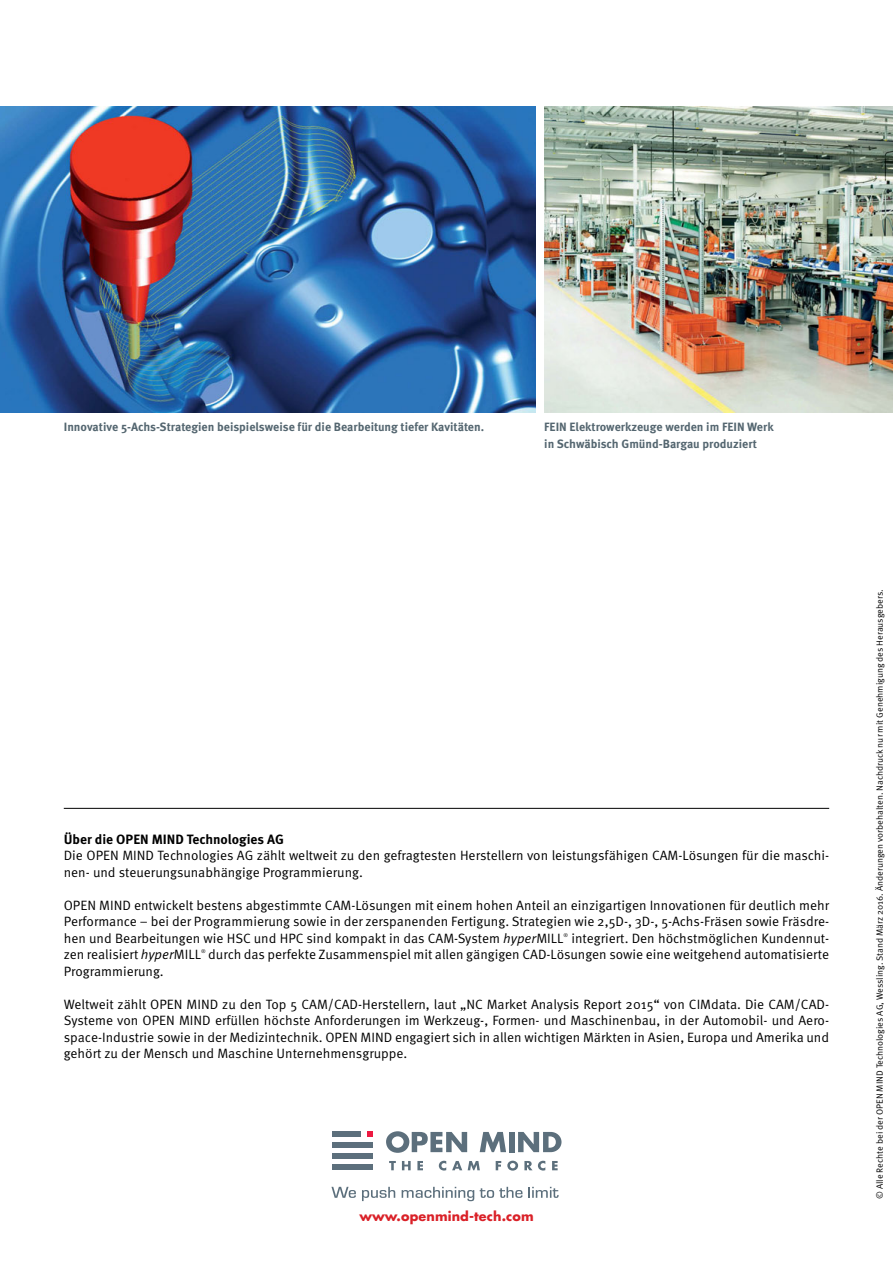
<style>
.page{position:relative;width:893px;height:1263px;background:#fff}
.page>*{position:absolute;margin:0;border:0;box-sizing:border-box;transform-origin:0 0}
.t1{font:13.5px/16.5px "Meta Pro";color:#000;text-align:justify}
.t2{font:700 13.5px "Meta Pro";color:#000}
.t3{font:700 12.75px "Futura";letter-spacing:.01em;color:#da2128}
.t4{font:700 12px/16.5px "Meta Pro";color:#546670}
.t5{font:9px "Meta Pro";color:#000}
.t6{font:5.25px "Meta Pro";color:#000}
.s1{font-style:italic}
</style>
<div class="page">
<hr style="left:64px;top:808px;width:765px;height:1px;background:#000">
<svg style="left:386px;top:1131px;width:81px;height:22px"></svg>
<svg style="left:480px;top:1132px;width:26px;height:20px"></svg>
<div style="left:509px;top:1132px;width:5px;height:20px;background:#5c6f7c"></div>
<svg style="left:518px;top:1132px;width:43px;height:20px"></svg>
<div style="left:332px;top:1143px;width:41px;height:5px;background:#5c6f7c"></div>
<div style="left:332px;top:1153px;width:41px;height:6px;background:#5c6f7c"></div>
<svg style="left:367px;top:1131px;width:6px;height:6px"></svg>
<div style="left:332px;top:1131px;width:29px;height:6px;background:#5c6f7c"></div>
<div style="left:332px;top:1165px;width:41px;height:5px;background:#5c6f7c"></div>
<svg style="left:389px;top:1161px;width:7px;height:9px"></svg>
<svg style="left:402px;top:1161px;width:9px;height:9px"></svg>
<svg style="left:417px;top:1161px;width:6px;height:9px"></svg>
<svg style="left:439px;top:1161px;width:7px;height:9px"></svg>
<svg style="left:452px;top:1161px;width:10px;height:9px"></svg>
<svg style="left:468px;top:1161px;width:12px;height:9px"></svg>
<svg style="left:496px;top:1161px;width:5px;height:9px"></svg>
<svg style="left:507px;top:1161px;width:11px;height:9px"></svg>
<svg style="left:524px;top:1161px;width:21px;height:9px"></svg>
<svg style="left:552px;top:1161px;width:6px;height:9px"></svg>
<svg style="left:331px;top:1187px;width:25px;height:11px"></svg>
<svg style="left:362px;top:1187px;width:33px;height:14px"></svg>
<svg style="left:402px;top:1187px;width:72px;height:14px"></svg>
<svg style="left:480px;top:1187px;width:42px;height:11px"></svg>
<svg style="left:529px;top:1187px;width:30px;height:11px"></svg>
<img style="left:0;top:106px;width:536px;height:306px">
<img style="left:544px;top:106px;width:349px;height:306px">
<p class="t4" style="left:64px;top:419px;width:422px">Innovative 5-Achs-Strategien beispielsweise für die Bearbeitung tiefer Kavitäten.</p>
<p class="t4" style="left:544px;top:419px;width:231px">FEIN Elektrowerkzeuge werden im FEIN Werk in Schwäbisch Gmünd-Bargau produziert</p>
<p class="t2" style="left:64px;top:830px;width:222px">Über die OPEN MIND Technologies AG</p>
<p class="t1" style="left:64px;top:847px;width:767px">Die OPEN MIND Technologies AG zählt weltweit zu den gefragtesten Herstellern von leistungsfähigen CAM-Lösungen für die maschi&shy;nen- und steuerungsunabhängige Programmierung.</p>
<p class="t1" style="left:64px;top:897px;width:767px">OPEN MIND entwickelt bestens abgestimmte CAM-Lösungen mit einem hohen Anteil an einzigartigen Innovationen für deutlich mehr Performance – bei der Programmierung sowie in der zerspanenden Fertigung. Strategien wie 2,5D-, 3D-, 5-Achs-Fräsen sowie Fräsdre&shy;hen und Bearbeitungen wie HSC und HPC sind kompakt in das CAM-System <span class="s1">hyper</span>MILL</p>
<p class="t6" style="left:563px;top:932px;width:6px">®</p>
<p class="t1" style="left:571px;top:930px;width:259px">integriert. Den höchstmöglichen Kundennut-</p>
<p class="t1" style="left:64px;top:946px;width:139px">zen realisiert <span class="s1">hyper</span>MILL</p>
<p class="t6" style="left:201px;top:948px;width:6px">®</p>
<p class="t1" style="left:208px;top:946px;width:622px">durch das perfekte Zusammenspiel mit allen gängigen CAD-Lösungen sowie eine weitgehend automatisierte</p>
<p class="t1" style="left:64px;top:963px;width:102px">Programmierung.</p>
<p class="t1" style="left:64px;top:996px;width:767px">Weltweit zählt OPEN MIND zu den Top 5 CAM/CAD-Herstellern, laut „NC Market Analysis Report 2015“ von CIMdata. Die CAM/CAD-Systeme von OPEN MIND erfüllen höchste Anforderungen im Werkzeug-, Formen- und Maschinenbau, in der Automobil- und Aero&shy;space-Industrie sowie in der Medizintechnik. OPEN MIND engagiert sich in allen wichtigen Märkten in Asien, Europa und Amerika und gehört zu der Mensch und Maschine Unternehmensgruppe.</p>
<p class="t3" style="left:359px;top:1208px;width:176px">www.openmind-tech.com</p>
<p class="t5" style="left:874px;top:1199px;width:611px;rotate:-90deg">© Alle Rechte bei der OPEN MIND Technologies AG, Wessling. Stand März 2016. Änderungen vorbehalten. Nachdruck nur mit Genehmigung des Herausgebers.</p>
</div>
